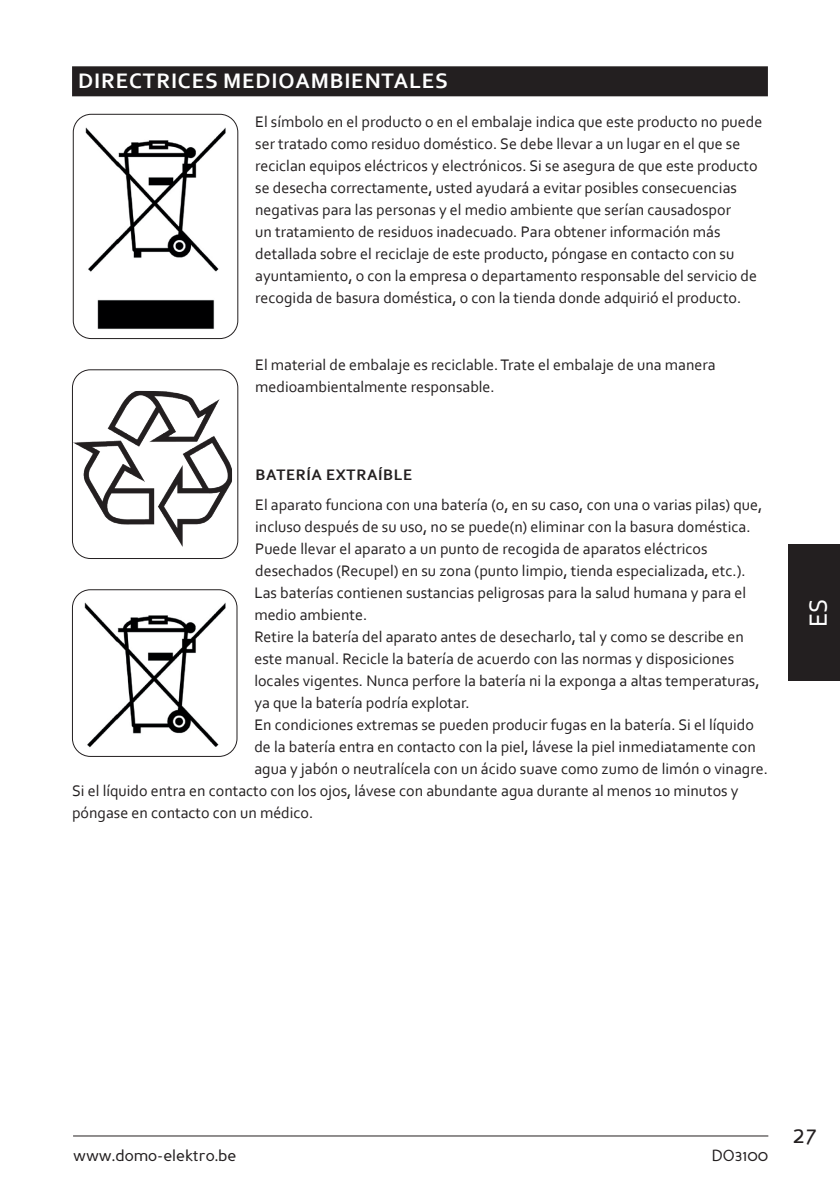
<style>
.page{position:relative;width:840px;height:1191px;background:#fff}
.page>*{position:absolute;margin:0;border:0;box-sizing:border-box;transform-origin:0 0}
.t1{font:26px "Corbel";color:#fff}
.t2{font:24px "Perspective Sans";color:#231f20}
.t3{font:700 22px "Corbel";letter-spacing:.04em;color:#fff}
.t4{font:16px/22px "Corbel";color:#231f20}
.t5{font:16px "Perspective Sans";color:#231f20}
.t6{font:700 16px "Corbel";letter-spacing:.04em;color:#231f20}
</style>
<div class="page">
<hr style="left:73px;top:1135px;width:694px;height:1px;background:#231f20">
<div style="left:788px;top:544px;width:51px;height:136px;background:#231f20"></div>
<div style="left:72px;top:66px;width:695px;height:30px;background:#231f20"></div>
<img style="left:78px;top:602px;width:153px;height:154px">
<div style="left:72px;top:589px;width:165px;height:168px;border:1px solid #231f20;border-radius:18px"></div>
<img style="left:85px;top:127px;width:141px;height:202px">
<div style="left:73px;top:114px;width:165px;height:225px;border:1px solid #231f20;border-radius:18px"></div>
<img style="left:72px;top:391px;width:160px;height:156px">
<div style="left:72px;top:369px;width:166px;height:190px;border:1px solid #231f20;border-radius:18px"></div>
<h3 class="t3" style="left:78px;top:67px;width:371px">DIRECTRICES MEDIOAMBIENTALES</h3>
<p class="t4" style="left:255px;top:111px;width:508px">El símbolo en el producto o en el embalaje indica que este producto no puede ser tratado como residuo doméstico. Se debe llevar a un lugar en el que se reciclan equipos eléctricos y electrónicos. Si se asegura de que este producto se desecha correctamente, usted ayudará a evitar posibles consecuencias negativas para las personas y el medio ambiente que serían causadospor<br>un tratamiento de residuos inadecuado. Para obtener información más detallada sobre el reciclaje de este producto, póngase en contacto con su ayuntamiento, o con la empresa o departamento responsable del servicio de recogida de basura doméstica, o con la tienda donde adquirió el producto.</p>
<p class="t4" style="left:255px;top:353px;width:462px">El material de embalaje es reciclable. Trate el embalaje de una manera medioambientalmente responsable.</p>
<p class="t6" style="left:255px;top:464px;width:158px">BATERÍA EXTRAÍBLE</p>
<p class="t4" style="left:255px;top:493px;width:508px">El aparato funciona con una batería (o, en su caso, con una o varias pilas) que,</p>
<p class="t4" style="left:255px;top:515px;width:496px">incluso después de su uso, no se puede(n) eliminar con la basura doméstica.</p>
<p class="t4" style="left:255px;top:537px;width:453px">Puede llevar el aparato a un punto de recogida de aparatos eléctricos</p>
<p class="t4" style="left:255px;top:559px;width:492px">desechados (Recupel) en su zona (punto limpio, tienda especializada, etc.).</p>
<p class="t4" style="left:254px;top:581px;width:493px">Las baterías contienen sustancias peligrosas para la salud humana y para el</p>
<p class="t4" style="left:254px;top:603px;width:114px">medio ambiente.</p>
<p class="t4" style="left:254px;top:625px;width:490px">Retire la batería del aparato antes de desecharlo, tal y como se describe en</p>
<p class="t4" style="left:254px;top:647px;width:481px">este manual. Recicle la batería de acuerdo con las normas y disposiciones</p>
<p class="t4" style="left:254px;top:669px;width:506px">locales vigentes. Nunca perfore la batería ni la exponga a altas temperaturas,</p>
<p class="t4" style="left:254px;top:691px;width:217px">ya que la batería podría explotar.</p>
<p class="t4" style="left:254px;top:713px;width:501px">En condiciones extremas se pueden producir fugas en la batería. Si el líquido</p>
<p class="t4" style="left:254px;top:735px;width:503px">de la batería entra en contacto con la piel, lávese la piel inmediatamente con</p>
<p class="t4" style="left:254px;top:757px;width:514px">agua y jabón o neutralícela con un ácido suave como zumo de limón o vinagre.</p>
<p class="t4" style="left:72px;top:779px;width:667px">Si el líquido entra en contacto con los ojos, lávese con abundante agua durante al menos 10 minutos y</p>
<p class="t4" style="left:72px;top:801px;width:243px">póngase en contacto con un médico.</p>
<h1 class="t1" style="left:801px;top:627px;width:30px;rotate:-90deg">ES</h1>
<p class="t5" style="left:73px;top:1146px;width:165px">www.domo-elektro.be</p>
<p class="t5" style="left:711px;top:1146px;width:58px">DO3100</p>
<h2 class="t2" style="left:792px;top:1120px;width:26px">27</h2>
</div>
